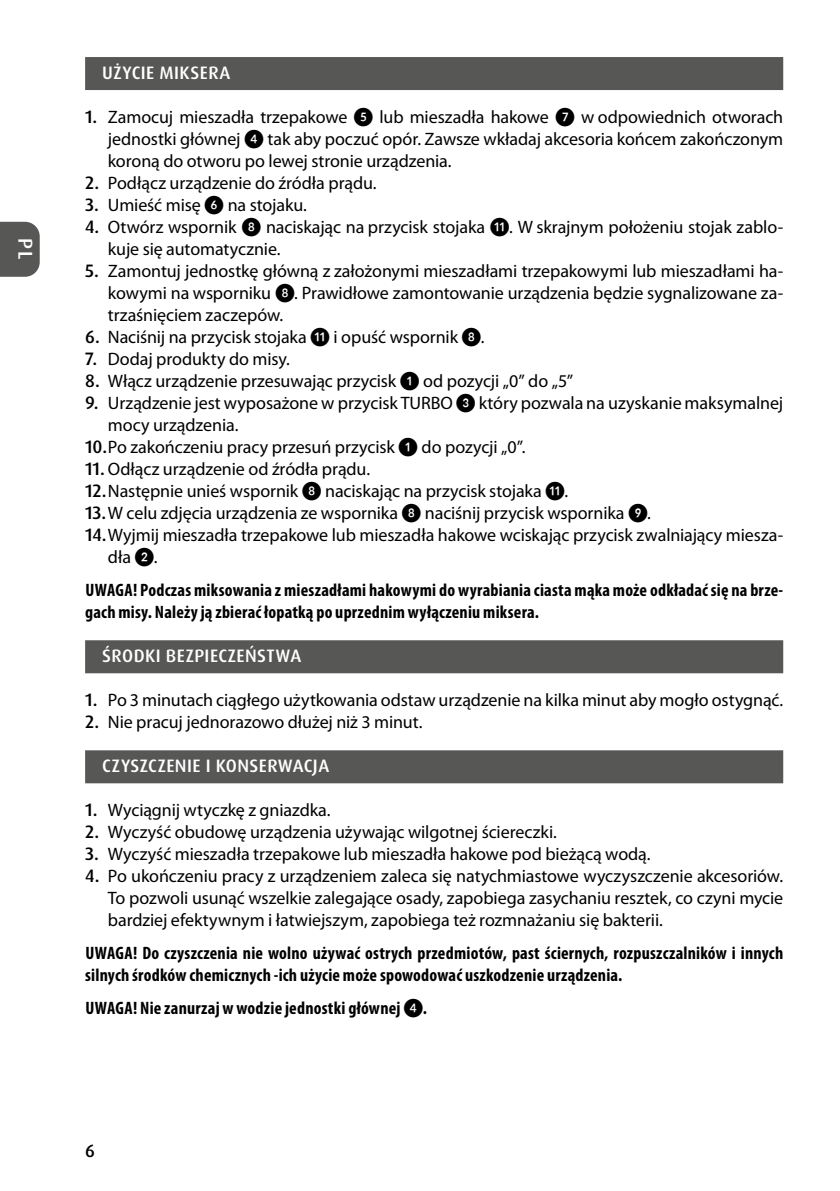
<style>
.page{position:relative;width:840px;height:1191px;background:#fff}
.page>*{position:absolute;margin:0;border:0;box-sizing:border-box;transform-origin:0 0}
.t1{font:500 20px "Dax Pro";color:#fff}
.t2{font:18px/22px "Myriad Pro";letter-spacing:-.005em;color:#000;text-align:justify}
.t3{font:700 condensed 18px/22px "Myriad Pro";letter-spacing:.01em;color:#000}
.t4{font:500 18px "Dax Pro";letter-spacing:.025em;color:#fff}
.t5{font:500 18px "Dax Pro";color:#000}
.s1{font-family:"Dax Pro";font-weight:500}
.s2{font-family:"Lato"}
.s3{font-family:"Lato";font-weight:400;font-stretch:normal}
</style>
<div class="page">
<svg style="left:0;top:222px;width:40px;height:55px;background:#5f5f5e"></svg>
<div style="left:85px;top:57px;width:697px;height:33px;background:#575756"></div>
<div style="left:85px;top:640px;width:697px;height:33px;background:#575756"></div>
<div style="left:85px;top:750px;width:697px;height:33px;background:#575756"></div>
<p class="t1" style="left:38px;top:238px;width:23px;rotate:90deg">PL</p>
<p class="t4" style="left:102px;top:61px;width:130px">UŻYCIE MIKSERA</p>
<p class="t2" style="left:108px;top:106px;width:676px;text-indent:-23px"><span class="s1">1.</span> Zamocuj mieszadła trzepakowe <span class="s2">❺</span> lub mieszadła hakowe <span class="s2">❼</span> w odpowiednich otworach jednostki głównej <span class="s2">❹</span> tak aby poczuć opór. Zawsze wkładaj akcesoria końcem zakończonym koroną do otworu po lewej stronie urządzenia.</p>
<p class="t2" style="left:85px;top:172px;width:293px"><span class="s1">2.</span> Podłącz urządzenie do źródła prądu.</p>
<p class="t2" style="left:85px;top:194px;width:223px"><span class="s1">3.</span> Umieść misę <span class="s2">❻</span> na stojaku.</p>
<p class="t2" style="left:108px;top:216px;width:676px;text-indent:-23px"><span class="s1">4.</span> Otwórz wspornik <span class="s2">❽</span> naciskając na przycisk stojaka <span class="s2">⓫</span>. W skrajnym położeniu stojak zablo&shy;kuje się automatycznie.</p>
<p class="t2" style="left:108px;top:260px;width:676px;text-indent:-23px"><span class="s1">5.</span> Zamontuj jednostkę główną z założonymi mieszadłami trzepakowymi lub mieszadłami ha&shy;kowymi na wsporniku <span class="s2">❽</span>. Prawidłowe zamontowanie urządzenia będzie sygnalizowane za&shy;trzaśnięciem zaczepów.</p>
<p class="t2" style="left:85px;top:326px;width:400px"><span class="s1">6.</span> Naciśnij na przycisk stojaka <span class="s2">⓫</span> i opuść wspornik <span class="s2">❽</span>.</p>
<p class="t2" style="left:85px;top:348px;width:206px"><span class="s1">7.</span> Dodaj produkty do misy.</p>
<p class="t2" style="left:85px;top:370px;width:489px"><span class="s1">8.</span> Włącz urządzenie przesuwając przycisk <span class="s2">❶</span> od pozycji „0” do „5”</p>
<p class="t2" style="left:85px;top:392px;width:699px"><span class="s1">9.</span> Urządzenie jest wyposażone w przycisk TURBO <span class="s2">❸</span> który pozwala na uzyskanie maksymalnej</p>
<p class="t2" style="left:108px;top:414px;width:132px">mocy urządzenia.</p>
<p class="t2" style="left:85px;top:436px;width:441px"><span class="s1">10.</span>Po zakończeniu pracy przesuń przycisk <span class="s2">❶</span> do pozycji „0”.</p>
<p class="t2" style="left:85px;top:458px;width:286px"><span class="s1">11.</span> Odłącz urządzenie od źródła prądu.</p>
<p class="t2" style="left:85px;top:480px;width:484px"><span class="s1">12.</span>Następnie unieś wspornik <span class="s2">❽</span> naciskając na przycisk stojaka <span class="s2">⓫</span>.</p>
<p class="t2" style="left:85px;top:502px;width:567px"><span class="s1">13.</span>W celu zdjęcia urządzenia ze wspornika <span class="s2">❽</span> naciśnij przycisk wspornika <span class="s2">❾</span>.</p>
<p class="t2" style="left:85px;top:524px;width:699px"><span class="s1">14.</span>Wyjmij mieszadła trzepakowe lub mieszadła hakowe wciskając przycisk zwalniający miesza-</p>
<p class="t2" style="left:108px;top:546px;width:51px">dła <span class="s2">❷</span>.</p>
<p class="t3" style="left:85px;top:579px;width:699px">UWAGA! Podczas miksowania zmieszadłami hakowymi do wyrabiania ciasta mąka może odkładać się na brze&shy;gach misy. Należy ją zbierać łopatką po uprzednim wyłączeniu miksera.</p>
<p class="t4" style="left:102px;top:644px;width:200px">ŚRODKI BEZPIECZEŃSTWA</p>
<p class="t2" style="left:85px;top:689px;width:699px"><span class="s1">1.</span> Po 3 minutach ciągłego użytkowania odstaw urządzenie na kilka minut aby mogło ostygnąć.</p>
<p class="t2" style="left:85px;top:711px;width:338px"><span class="s1">2.</span> Nie pracuj jednorazowo dłużej niż 3 minut.</p>
<p class="t4" style="left:102px;top:754px;width:228px">CZYSZCZENIE I KONSERWACJA</p>
<p class="t2" style="left:85px;top:799px;width:247px"><span class="s1">1.</span> Wyciągnij wtyczkę z gniazdka.</p>
<p class="t2" style="left:85px;top:821px;width:473px"><span class="s1">2.</span> Wyczyść obudowę urządzenia używając wilgotnej ściereczki.</p>
<p class="t2" style="left:85px;top:843px;width:566px"><span class="s1">3.</span> Wyczyść mieszadła trzepakowe lub mieszadła hakowe pod bieżącą wodą.</p>
<p class="t2" style="left:108px;top:865px;width:676px;text-indent:-23px"><span class="s1">4.</span> Po ukończeniu pracy z urządzeniem zaleca się natychmiastowe wyczyszczenie akcesoriów.<br>To pozwoli usunąć wszelkie zalegające osady, zapobiega zasychaniu resztek, co czyni mycie bardziej efektywnym i łatwiejszym, zapobiega też rozmnażaniu się bakterii.</p>
<p class="t3" style="left:85px;top:942px;width:699px">UWAGA! Do czyszczenia nie wolno używać ostrych przedmiotów, past ściernych, rozpuszczalników i innych silnych środków chemicznych -ich użycie może spowodować uszkodzenie urządzenia.</p>
<p class="t3" style="left:85px;top:997px;width:343px">UWAGA! Nie zanurzaj w wodzie jednostki głównej <span class="s3">❹</span>.</p>
<p class="t5" style="left:85px;top:1139px;width:11px">6</p>
</div>
